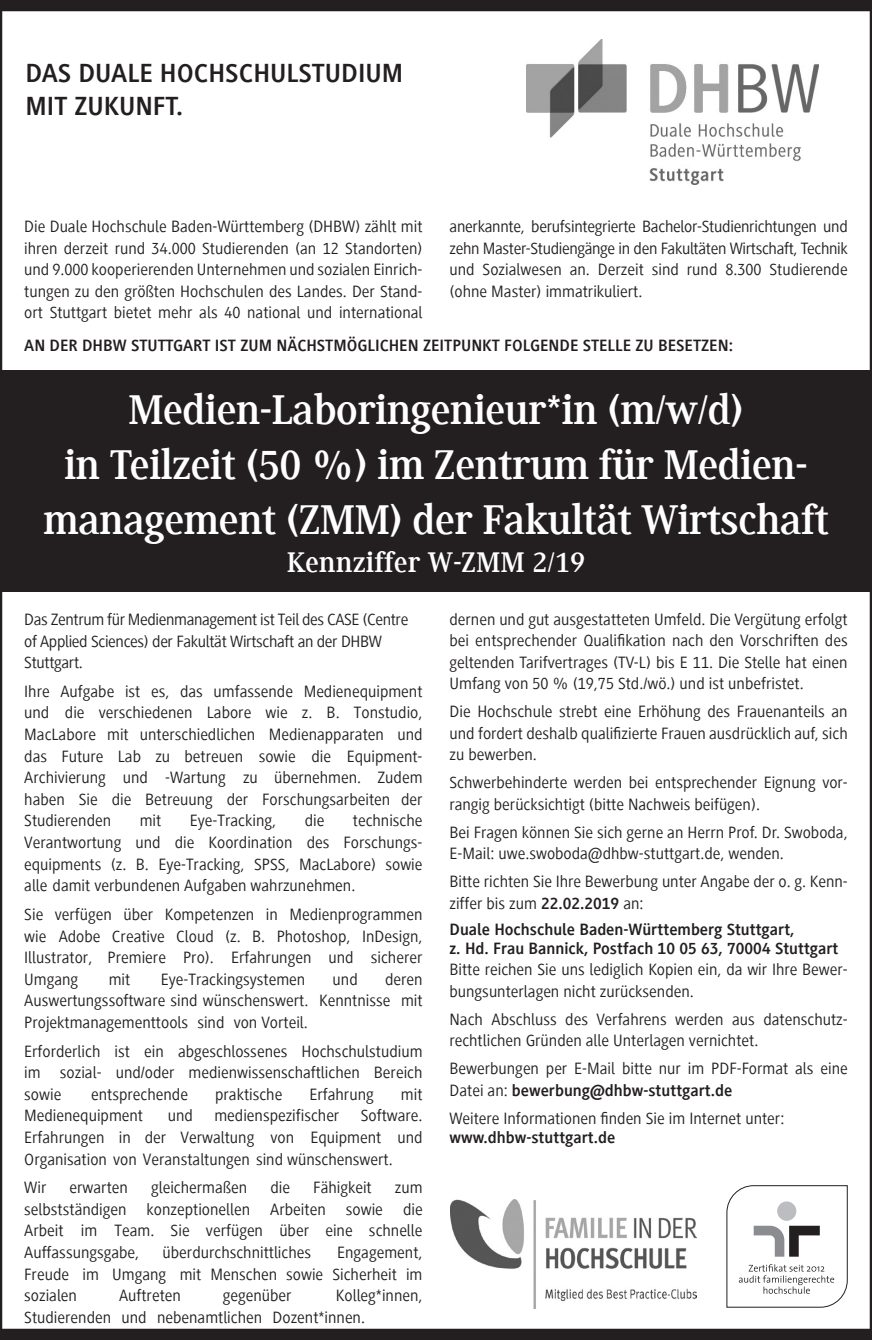
<style>
.page{position:relative;width:872px;height:1340px;background:#fff}
.page>*{position:absolute;margin:0;border:0;box-sizing:border-box;transform-origin:0 0}
.t1{font:700 42.75px/55.1px "Generis Serif Com";letter-spacing:-.02em;color:#fff;text-align:center}
.t2{font:700 29.25px "Generis Serif Com";color:#fff}
.t3{font:700 27px/33.8px "Generis Sans Com";color:#231f20}
.t4{font:16.88px/21.6px "Generis Sans Com";color:#231f20;text-align:justify}
.t5{font:700 16.88px/19.1px "Generis Sans Com";color:#231f20}
.t6{font:16.88px/21.6px "Generis Sans Com";letter-spacing:-.02em;color:#231f20}
.s1{font-weight:700}
</style>
<div class="page">
<div style="left:0;top:0;width:871px;height:11px;background:#231f20"></div>
<div style="left:0;top:1328px;width:871px;height:11px;background:#231f20"></div>
<div style="left:0;top:370px;width:871px;height:222px;background:#231f20"></div>
<img style="left:526px;top:40px;width:292px;height:145px">
<svg style="left:726px;top:1185px;width:121px;height:123px"></svg>
<img style="left:450px;top:1199px;width:246px;height:108px">
<h3 class="t3" style="left:26px;top:56px;width:379px">DAS DUALE HOCHSCHULSTUDIUM<br>MIT ZUKUNFT.</h3>
<p class="t4" style="left:24px;top:216px;width:399px">Die Duale Hochschule Baden-Württemberg (DHBW) zählt mit ihren derzeit rund 34.000 Studierenden (an 12 Standorten) und 9.000 kooperierenden Unternehmen und sozialen Einrich&shy;tungen zu den größten Hochschulen des Landes. Der Stand&shy;ort Stuttgart bietet mehr als 40 national und international</p>
<p class="t4" style="left:449px;top:216px;width:399px">anerkannte, berufsintegrierte Bachelor-Studienrichtungen und zehn Master-Studiengänge in den Fakultäten Wirtschaft, Technik und Sozialwesen an. Derzeit sind rund 8.300 Studierende (ohne Master) immatrikuliert.</p>
<p class="t5" style="left:24px;top:335px;width:710px">AN DER DHBW STUTTGART IST ZUM NÄCHSTMÖGLICHEN ZEITPUNKT FOLGENDE STELLE ZU BESETZEN:</p>
<h1 class="t1" style="left:43px;top:382px;width:787px">Medien-Laboringenieur*in (m/w/d)<br>in Teilzeit (50 %) im Zentrum für Medien&shy;management (ZMM) der Fakultät Wirtschaft</h1>
<h2 class="t2" style="left:287px;top:546px;width:300px">Kennziffer W-ZMM 2/19</h2>
<p class="t6" style="left:24px;top:608px;width:385px">Das Zentrum für Medienmanagement ist Teil des CASE (Centre of Applied Sciences) der Fakultät Wirtschaft an der DHBW<br>Stuttgart.</p>
<p class="t4" style="left:24px;top:680px;width:399px">Ihre Aufgabe ist es, das umfassende Medienequipment und die verschiedenen Labore wie z. B. Tonstudio, MacLabore mit unterschiedlichen Medienapparaten und das Future Lab zu betreuen sowie die Equipment-Archivierung und -Wartung zu übernehmen. Zudem haben Sie die Betreuung der Forschungsarbeiten der Studierenden</p>
<p class="t4" style="left:24px;top:810px;width:399px;text-indent:328px">technische Verantwortung und die Koordination des Forschungs&shy;equipments (z. B. Eye-Tracking, SPSS, MacLabore) sowie alle damit verbundenen Aufgaben wahrzunehmen.</p>
<p class="t4" style="left:24px;top:903px;width:399px">Sie verfügen über Kompetenzen in Medienprogrammen wie Adobe Creative Cloud (z. B. Photoshop, InDesign, Illustrator, Premiere Pro). Erfahrungen und sicherer Umgang</p>
<p class="t4" style="left:140px;top:810px;width:23px">mit</p>
<p class="t4" style="left:190px;top:810px;width:88px">Eye-Tracking,</p>
<p class="t4" style="left:304px;top:810px;width:21px">die</p>
<p class="t4" style="left:24px;top:968px;width:400px;text-indent:361px">deren Auswertungssoftware sind wünschenswert. Kenntnisse mit Projektmanagementtools sind von Vorteil.</p>
<p class="t4" style="left:24px;top:1040px;width:399px">Erforderlich ist ein abgeschlossenes Hochschulstudium im sozial- und/oder medienwissenschaftlichen Bereich sowie</p>
<p class="t4" style="left:109px;top:968px;width:23px">mit</p>
<p class="t4" style="left:161px;top:968px;width:146px">Eye-Trackingsystemen</p>
<p class="t4" style="left:332px;top:968px;width:27px">und</p>
<p class="t4" style="left:91px;top:1083px;width:98px">entsprechende</p>
<p class="t4" style="left:215px;top:1083px;width:69px">praktische</p>
<p class="t4" style="left:309px;top:1083px;width:66px">Erfahrung</p>
<p class="t4" style="left:401px;top:1083px;width:23px">mit</p>
<p class="t4" style="left:24px;top:1105px;width:120px">Medienequipment</p>
<p class="t4" style="left:168px;top:1105px;width:27px">und</p>
<p class="t4" style="left:214px;top:1105px;width:126px">medienspezifischer</p>
<p class="t4" style="left:24px;top:1105px;width:400px;text-indent:336px">Software.<br>Erfahrungen in der Verwaltung von Equipment und Organisation von Veranstaltungen sind wünschenswert.</p>
<p class="t4" style="left:24px;top:1176px;width:24px">Wir</p>
<p class="t4" style="left:70px;top:1176px;width:60px">erwarten</p>
<p class="t4" style="left:151px;top:1176px;width:98px">gleichermaßen</p>
<p class="t4" style="left:270px;top:1176px;width:21px">die</p>
<p class="t4" style="left:313px;top:1176px;width:60px">Fähigkeit</p>
<p class="t4" style="left:24px;top:1176px;width:400px;text-indent:370px">zum selbstständigen konzeptionellen Arbeiten sowie die Arbeit im Team. Sie verfügen über eine schnelle Auffassungsgabe,</p>
<p class="t4" style="left:162px;top:1241px;width:150px">überdurchschnittliches</p>
<p class="t4" style="left:24px;top:1241px;width:399px;text-indent:313px">Engagement, Freude im Umgang mit Menschen sowie Sicherheit im sozialen</p>
<p class="t4" style="left:119px;top:1284px;width:63px">Auftreten</p>
<p class="t4" style="left:223px;top:1284px;width:70px">gegenüber</p>
<p class="t4" style="left:24px;top:1284px;width:399px;text-indent:311px">Kolleg*innen,<br>Studierenden und nebenamtlichen Dozent*innen.</p>
<p class="t4" style="left:449px;top:609px;width:399px">dernen und gut ausgestatteten Umfeld. Die Vergütung erfolgt bei entsprechender Qualifikation nach den Vorschriften des geltenden Tarifvertrages (TV-L) bis E 11. Die Stelle hat einen Umfang von 50 % (19,75 Std./wö.) und ist unbefristet.</p>
<p class="t4" style="left:449px;top:701px;width:399px">Die Hochschule strebt eine Erhöhung des Frauenanteils an und fordert deshalb qualifizierte Frauen ausdrücklich auf, sich zu bewerben.</p>
<p class="t4" style="left:449px;top:772px;width:399px">Schwerbehinderte werden bei entsprechender Eignung vor&shy;rangig berücksichtigt (bitte Nachweis beifügen).</p>
<p class="t4" style="left:449px;top:821px;width:399px">Bei Fragen können Sie sich gerne an Herrn Prof. Dr. Swoboda,<br>E-Mail: uwe.swoboda@dhbw-stuttgart.de, wenden.</p>
<p class="t4" style="left:449px;top:871px;width:399px">Bitte richten Sie Ihre Bewerbung unter Angabe der o. g. Kenn&shy;ziffer bis zum <span class="s1">22.02.2019</span> an:</p>
<p class="t5" style="left:449px;top:919px;width:390px">Duale Hochschule Baden-Württemberg Stuttgart,<br>z. Hd. Frau Bannick, Postfach 10 05 63, 70004 Stuttgart</p>
<p class="t4" style="left:449px;top:959px;width:399px">Bitte reichen Sie uns lediglich Kopien ein, da wir Ihre Bewer&shy;bungsunterlagen nicht zurücksenden.</p>
<p class="t4" style="left:449px;top:1008px;width:399px">Nach Abschluss des Verfahrens werden aus datenschutz&shy;rechtlichen Gründen alle Unterlagen vernichtet.</p>
<p class="t4" style="left:449px;top:1058px;width:399px">Bewerbungen per E-Mail bitte nur im PDF-Format als eine<br>Datei an: <span class="s1">bewerbung@dhbw-stuttgart.de</span></p>
<p class="t4" style="left:449px;top:1107px;width:336px">Weitere Informationen finden Sie im Internet unter:</p>
<p class="t5" style="left:449px;top:1127px;width:167px">www.dhbw-stuttgart.de</p>
</div>
